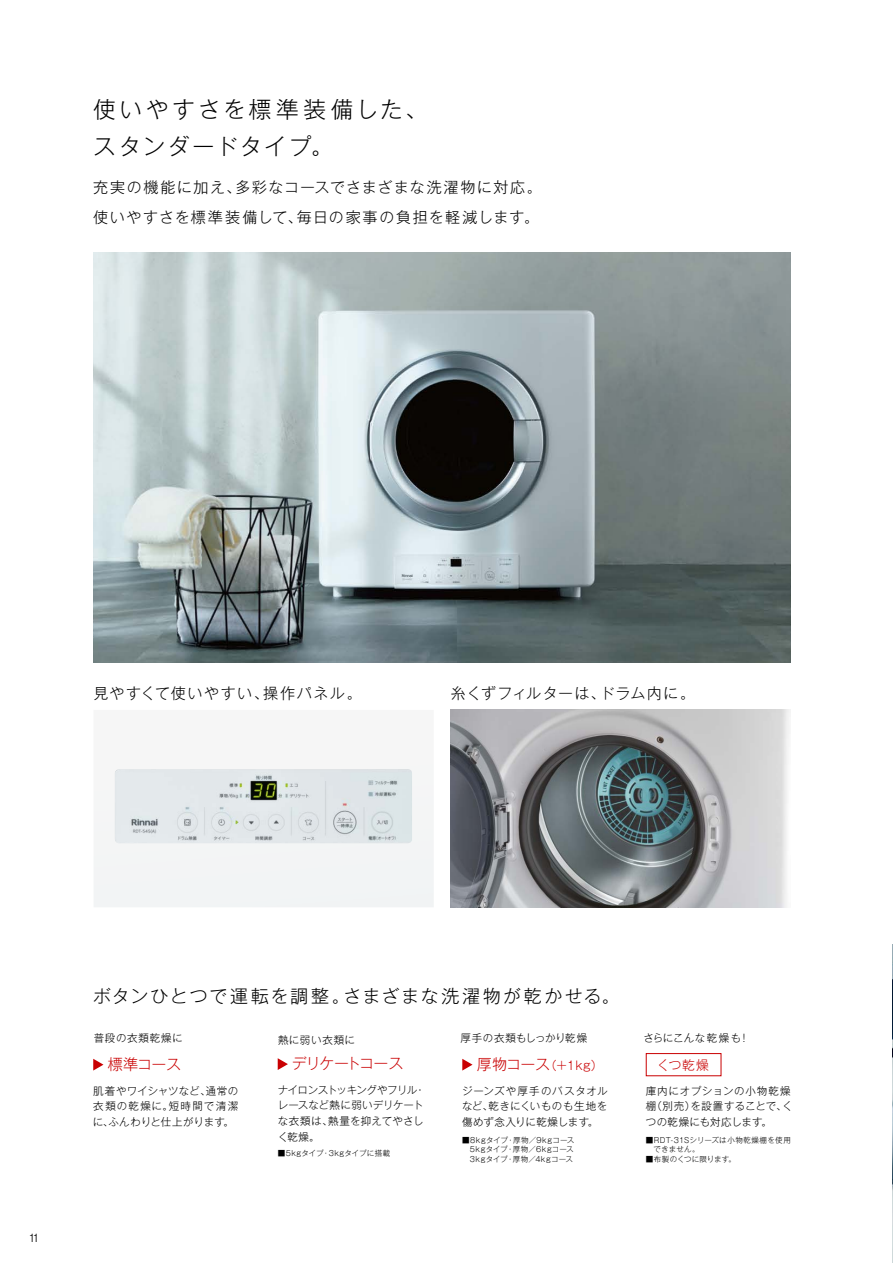
<style>
.page{position:relative;width:893px;height:1263px;background:#fff}
.page>*{position:absolute;margin:0;border:0;box-sizing:border-box;transform-origin:0 0}
.t1{font:300 22.5px/37.5px "Gothic MB101 Pro";letter-spacing:.11em;color:#000}
.t2{font:300 18px "Gothic MB101 Pro";letter-spacing:.115em;color:#000}
.t3{font:300 15px/30px "Gothic MB101 Pro";letter-spacing:.095em;color:#000}
.t4{font:300 15px "Gothic MB101 Pro";letter-spacing:.04em;color:#000}
.t5{font:300 15px "Gothic MB101 Pro";letter-spacing:-.055em;color:#c90002}
.t6{font:300 12.75px "Gothic MB101 Pro";color:#c90002}
.t7{font:300 12px "Gothic MB101 Pro";color:#c90002}
.t8{font:12px "N Haas Grotesk DS Pro 45 Lt";color:#000}
.t9{font:300 10.5px/15.8px "Gothic MB101 Pro";letter-spacing:.035em;color:#000;text-align:justify}
.t10{font:300 10.5px/15.8px "Gothic MB101 Pro";letter-spacing:-.02em;color:#000}
.t11{font:300 10.5px "Gothic MB101 Pro";letter-spacing:.08em;color:#000}
.t12{font:300 10.5px "Gothic MB101 Pro";letter-spacing:.06em;color:#000}
.t13{font:300 7.5px/9.8px "Gothic MB101 Pro";letter-spacing:.03em;color:#000;text-align:justify}
.s1{font-size:15px}
</style>
<div class="page">
<img style="left:94px;top:252px;width:697px;height:410px">
<img style="left:451px;top:710px;width:340px;height:197px">
<img style="left:892px;top:944px;width:1px;height:319px">
<div style="left:94px;top:772px;width:340px;height:135px;background:#f3f4f5"></div>
<img style="left:115px;top:769px;width:297px;height:74px">
<svg style="left:462px;top:1059px;width:10px;height:11px"></svg>
<svg style="left:93px;top:1059px;width:10px;height:11px"></svg>
<svg style="left:278px;top:1058px;width:10px;height:12px"></svg>
<div style="left:646px;top:1053px;width:75px;height:23px;border:1px solid #c90002"></div>
<h1 class="t1" style="left:93px;top:87px;width:336px">使いやすさを標準装備した、スタンダードタイプ。</h1>
<h3 class="t3" style="left:93px;top:170px;width:450px">充実の機能に加え、多彩なコースでさまざまな洗濯物に対応。使いやすさを標準装備して、毎日の家事の負担を軽減します。</h3>
<h3 class="t3" style="left:94px;top:676px;width:270px">見やすくて使いやすい、操作パネル。</h3>
<h3 class="t4" style="left:451px;top:681px;width:246px">糸くずフィルターは、ドラム内に。</h3>
<p class="t8" style="left:30px;top:1231px;width:10px">11</p>
<h2 class="t2" style="left:93px;top:981px;width:528px">ボタンひとつで運転を調整。さまざまな洗濯物が乾かせる。</h2>
<p class="t11" style="left:94px;top:1030px;width:91px">普段の衣類乾燥に</p>
<h3 class="t5" style="left:108px;top:1052px;width:75px">標準コース</h3>
<p class="t9" style="left:460px;top:1029px;width:128px">厚手の衣類もしっかり乾燥</p>
<p class="t7" style="left:477px;top:1055px;width:128px"><span class="s1">厚物コース</span>（+1kg）</p>
<p class="t12" style="left:278px;top:1031px;width:79px">熱に弱い衣類に</p>
<p class="t9" style="left:643px;top:1029px;width:107px">さらにこんな乾燥も！</p>
<h3 class="t5" style="left:292px;top:1051px;width:113px">デリケートコース</h3>
<p class="t6" style="left:657px;top:1054px;width:53px">くつ乾燥</p>
<p class="t10" style="left:278px;top:1080px;width:149px">ナイロンストッキングやフリル・レースなど熱に弱いデリケートな衣類は、熱量を抑えてやさしく乾燥。</p>
<p class="t9" style="left:646px;top:1081px;width:148px;text-align:left">庫内にオプションの小物乾燥棚（別売）を設置することで、くつの乾燥にも対応します。</p>
<p class="t9" style="left:93px;top:1081px;width:147px">肌着やワイシャツなど、通常の衣類の乾燥に。短時間で清潔に、ふんわりと仕上がります。</p>
<p class="t9" style="left:462px;top:1081px;width:147px">ジーンズや厚手のバスタオルなど、乾きにくいものも生地を傷めず念入りに乾燥します。</p>
<p class="t13" style="left:462px;top:1134px;width:114px">■8kgタイプ・厚物／9kgコース　5kgタイプ・厚物／6kgコース　3kgタイプ・厚物／4kgコース</p>
<p class="t13" style="left:646px;top:1134px;width:147px">■RDT-31Sシリーズは小物乾燥棚を使用　できません。</p>
<p class="t13" style="left:646px;top:1153px;width:92px">■布製のくつに限ります。</p>
<p class="t13" style="left:278px;top:1147px;width:114px">■5kgタイプ・3kgタイプに搭載</p>
</div>
